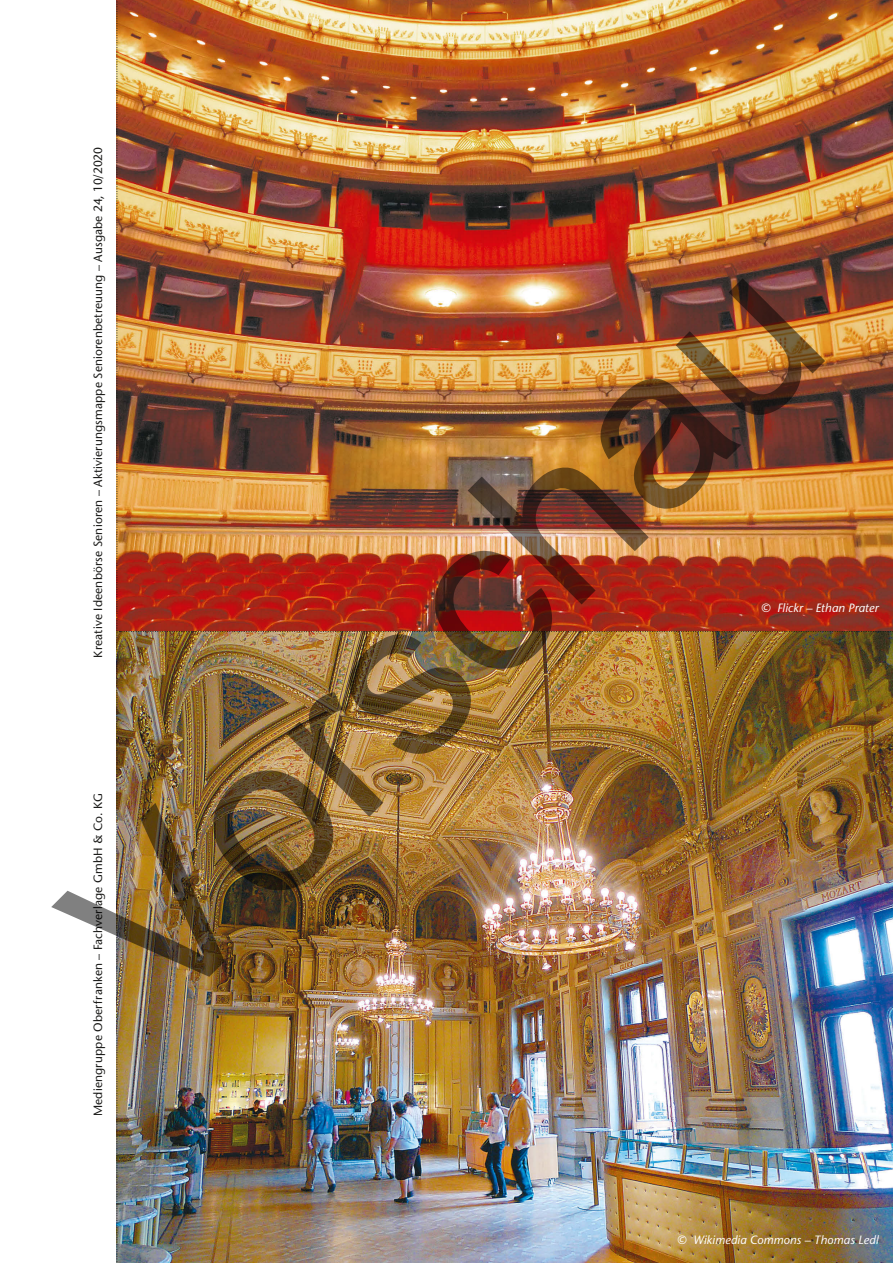
<style>
.page{position:relative;width:893px;height:1263px;background:#fff}
.page>*{position:absolute;margin:0;border:0;box-sizing:border-box;transform-origin:0 0}
.t1{font:225px "Arial";color:rgb(0 0 0/.5)}
.t2{font:500 12px "Stone Sans Std";letter-spacing:.01em;color:#1a1a18}
.t3{font:italic 500 12px "Stone Sans Std";letter-spacing:.01em;color:#fff}
</style>
<div class="page">
<img style="left:117px;top:0;width:776px;height:1263px">
<p class="t2" style="left:91px;top:658px;width:512px;rotate:-90deg">Kreative Ideenbörse Senioren – Aktivierungsmappe Seniorenbetreuung – Ausgabe 24, 10/2020</p>
<h1 class="t1" style="left:-1px;top:856px;width:952px;rotate:-45deg">Vorschau</h1>
<p class="t3" style="left:761px;top:601px;width:119px">© Flickr – Ethan Prater</p>
<p class="t2" style="left:91px;top:1116px;width:324px;rotate:-90deg">Mediengruppe Oberfranken – Fachverlage GmbH &amp; Co. KG</p>
<p class="t3" style="left:677px;top:1232px;width:203px">© Wikimedia Commons – Thomas Ledl</p>
</div>
